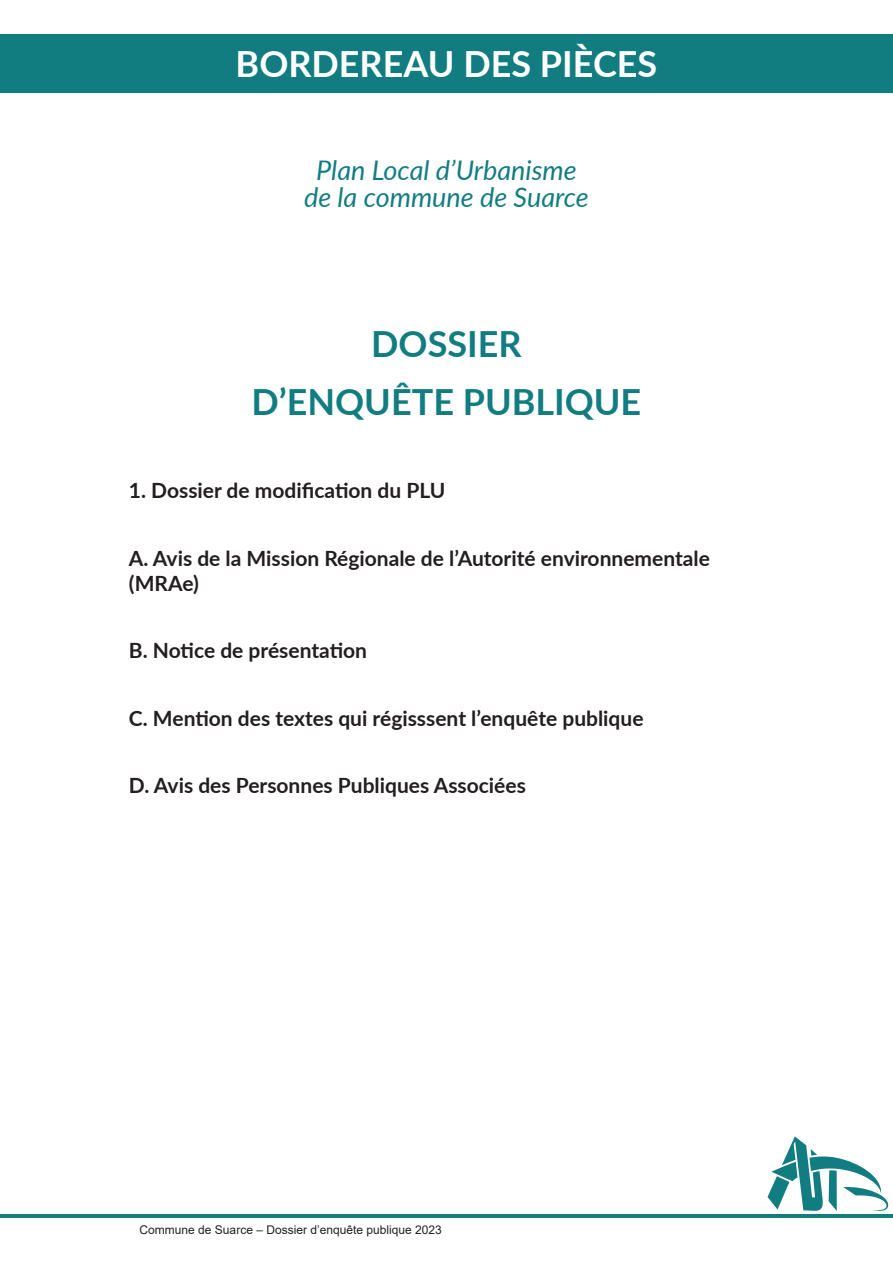
<style>
.page{position:relative;width:893px;height:1263px;background:#fff}
.page>*{position:absolute;margin:0;border:0;box-sizing:border-box;transform-origin:0 0}
.t1{font:700 36px "Lato";color:#127d81}
.t2{font:700 36px "Lato";color:#fff}
.t3{font:italic 27px "Lato";color:#127d81}
.t4{font:700 21px/25.2px "Lato";color:#231f20}
.t5{font:12px "Arial";color:#231f20}
</style>
<div class="page">
<div style="left:0;top:34px;width:893px;height:58px;background:#127d81"></div>
<hr style="left:0;top:1214px;width:893px;height:4px;background:#127d81">
<svg style="left:767px;top:1136px;width:122px;height:75px"></svg>
<p class="t2" style="left:236px;top:37px;width:423px">BORDEREAU DES PIÈCES</p>
<p class="t3" style="left:316px;top:151px;width:262px">Plan Local d’Urbanisme</p>
<p class="t3" style="left:304px;top:178px;width:286px">de la commune de Suarce</p>
<p class="t1" style="left:371px;top:318px;width:152px">DOSSIER</p>
<p class="t1" style="left:251px;top:376px;width:391px">D’ENQUÊTE PUBLIQUE</p>
<p class="t4" style="left:129px;top:477px;width:318px">1. Dossier de modification du PLU</p>
<p class="t4" style="left:129px;top:544px;width:582px">A. Avis de la Mission Régionale de l’Autorité environnementale (MRAe)</p>
<p class="t4" style="left:129px;top:637px;width:240px">B. Notice de présentation</p>
<p class="t4" style="left:129px;top:704px;width:516px">C. Mention des textes qui régisssent l’enquête publique</p>
<p class="t4" style="left:129px;top:772px;width:398px">D. Avis des Personnes Publiques Associées</p>
<p class="t5" style="left:140px;top:1221px;width:304px">Commune de Suarce – Dossier d’enquête publique 2023</p>
</div>
